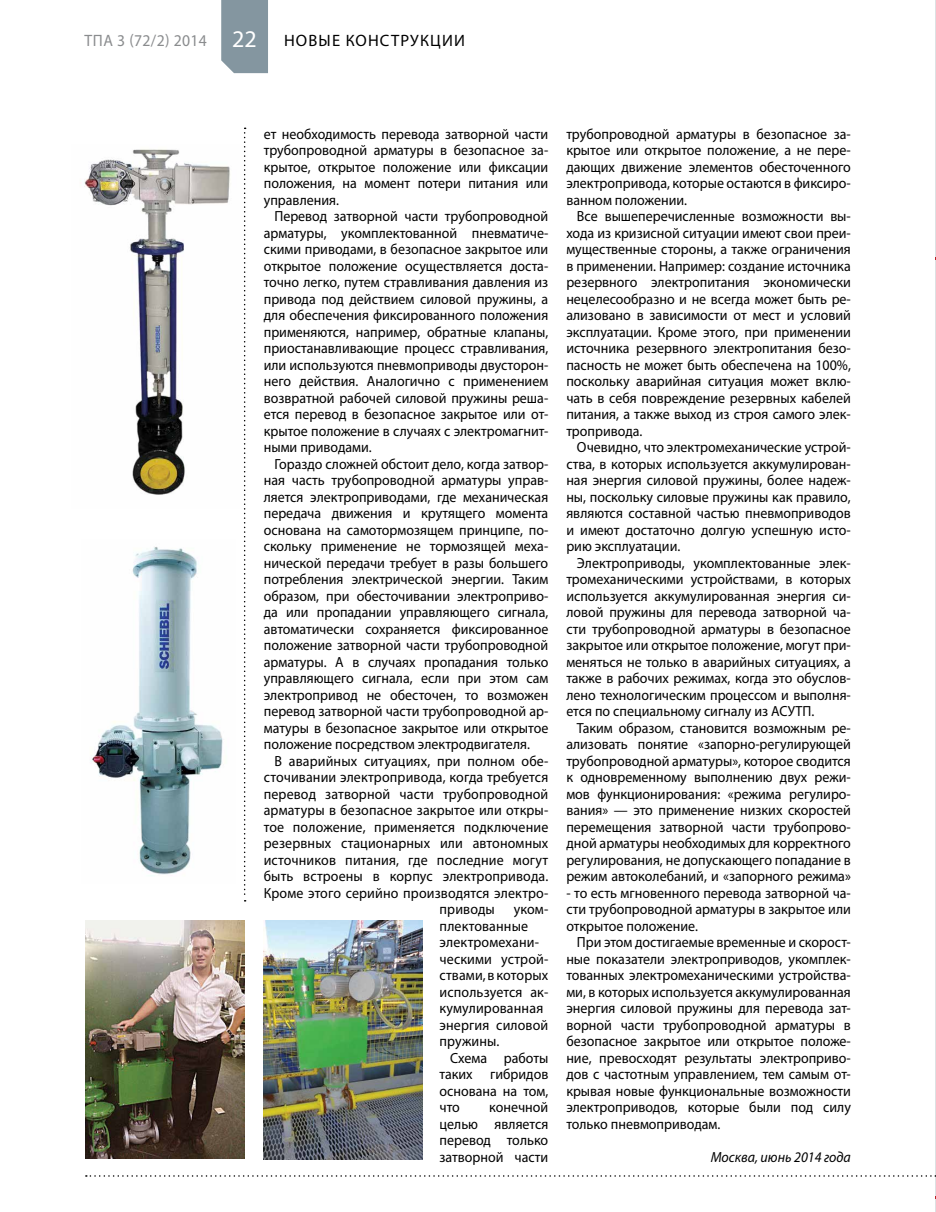
<style>
.page{position:relative;width:936px;height:1212px;background:#fff}
.page>*{position:absolute;margin:0;border:0;box-sizing:border-box;transform-origin:0 0}
.t1{font:16.5px "Myriad Pro";letter-spacing:.07em;color:#000}
.t2{font:14.7px/16.5px "Myriad Pro";color:#000;text-align:justify;scale:.95 1}
.t3{font:italic 14.7px "Myriad Pro";color:#000;scale:.95 1}
.s1{color:#8a8c8e}
.s2{font-size:24px;color:#fff}
</style>
<div class="page">
<hr style="left:935px;top:0;width:1px;height:1212px;background:#dde1e3">
<div style="left:221px;top:0;width:47px;height:73px;background:#8496a0"></div>
<img style="left:84px;top:146px;width:162px;height:359px">
<img style="left:90px;top:547px;width:133px;height:329px">
<img style="left:264px;top:920px;width:158px;height:239px">
<img style="left:85px;top:920px;width:159px;height:239px">
<svg style="left:244px;top:128px;width:1px;height:773px"></svg>
<svg style="left:86px;top:1175px;width:850px;height:2px"></svg>
<p class="t1" style="left:84px;top:30px;width:382px"><span class="s1">ТПА 3 (72/2) 2014</span> <span class="s2">22</span> Новые конструкции</p>
<p class="t2" style="left:264px;top:125px;width:301px">ет необходимость перевода затворной части трубопроводной арматуры в безопасное за&shy;крытое, открытое положение или фиксации положения, на момент потери питания или управления.</p>
<p class="t2" style="left:264px;top:208px;width:301px;text-indent:11px">Перевод затворной части трубопроводной арматуры, укомплектованной пневматиче&shy;скими приводами, в безопасное закрытое или открытое положение осуществляется доста&shy;точно легко, путем стравливания давления из привода под действием силовой пружины, а для обеспечения фиксированного положения применяются, например, обратные клапаны, приостанавливающие процесс стравливания, или используются пневмоприводы двусторон&shy;него действия. Аналогично с применением возвратной рабочей силовой пружины реша&shy;ется перевод в безопасное закрытое или от&shy;крытое положение в случаях с электромагнит&shy;ными приводами.</p>
<p class="t2" style="left:264px;top:455px;width:301px;text-indent:11px">Гораздо сложней обстоит дело, когда затвор&shy;ная часть трубопроводной арматуры управ&shy;ляется электроприводами, где механическая передача движения и крутящего момента основана на самотормозящем принципе, по&shy;скольку применение не тормозящей меха&shy;нической передачи требует в разы большего потребления электрической энергии. Таким образом, при обесточивании электроприво&shy;да или пропадании управляющего сигнала, автоматически сохраняется фиксированное положение затворной части трубопроводной арматуры. А в случаях пропадания только управляющего сигнала, если при этом сам электропривод не обесточен, то возможен перевод затворной части трубопроводной ар&shy;матуры в безопасное закрытое или открытое положение посредством электродвигателя.</p>
<p class="t2" style="left:274px;top:752px;width:290px">В аварийных ситуациях, при полном обе-</p>
<p class="t2" style="left:264px;top:769px;width:301px">сточивании электропривода, когда требуется</p>
<p class="t2" style="left:264px;top:785px;width:301px">перевод затворной части трубопроводной</p>
<p class="t2" style="left:264px;top:802px;width:301px">арматуры в безопасное закрытое или откры-</p>
<p class="t2" style="left:264px;top:818px;width:301px">тое положение, применяется подключение</p>
<p class="t2" style="left:264px;top:835px;width:301px">резервных стационарных или автономных</p>
<p class="t2" style="left:264px;top:851px;width:301px">источников питания, где последние могут</p>
<p class="t2" style="left:264px;top:868px;width:301px">быть встроены в корпус электропривода.</p>
<p class="t2" style="left:264px;top:884px;width:301px">Кроме этого серийно производятся электро-</p>
<p class="t2" style="left:439px;top:901px;width:60px">приводы</p>
<p class="t2" style="left:439px;top:901px;width:116px;text-align:left;text-indent:74px">уком&shy;плектованные электромехани&shy;ческими устрой&shy;ствами, в которых используется ак&shy;кумулированная энергия силовой пружины.</p>
<p class="t2" style="left:439px;top:1049px;width:116px;text-indent:11px">Схема работы таких гибридов основана на том, что</p>
<p class="t2" style="left:439px;top:1099px;width:116px;text-indent:50px">конечной целью является перевод только затворной части</p>
<p class="t2" style="left:566px;top:125px;width:301px">трубопроводной арматуры в безопасное за&shy;крытое или открытое положение, а не пере&shy;дающих движение элементов обесточенного электропривода, которые остаются в фиксиро&shy;ванном положении.</p>
<p class="t2" style="left:566px;top:208px;width:301px;text-indent:11px">Все вышеперечисленные возможности вы&shy;хода из кризисной ситуации имеют свои преи&shy;мущественные стороны, а также ограничения в применении. Например: создание источника резервного электропитания экономически нецелесообразно и не всегда может быть ре&shy;ализовано в зависимости от мест и условий эксплуатации. Кроме этого, при применении источника резервного электропитания безо&shy;пасность не может быть обеспечена на 100%, поскольку аварийная ситуация может вклю&shy;чать в себя повреждение резервных кабелей питания, а также выход из строя самого элек&shy;тропривода.</p>
<p class="t2" style="left:566px;top:439px;width:301px;text-indent:11px">Очевидно, что электромеханические устрой&shy;ства, в которых используется аккумулирован&shy;ная энергия силовой пружины, более надеж&shy;ны, поскольку силовые пружины как правило, являются составной частью пневмоприводов и имеют достаточно долгую успешную исто&shy;рию эксплуатации.</p>
<p class="t2" style="left:566px;top:554px;width:301px;text-indent:11px">Электроприводы, укомплектованные элек&shy;тромеханическими устройствами, в которых используется аккумулированная энергия си&shy;ловой пружины для перевода затворной ча&shy;сти трубопроводной арматуры в безопасное закрытое или открытое положение, могут при&shy;меняться не только в аварийных ситуациях, а также в рабочих режимах, когда это обуслов&shy;лено технологическим процессом и выполня&shy;ется по специальному сигналу из АСУТП.</p>
<p class="t2" style="left:566px;top:719px;width:301px;text-indent:11px">Таким образом, становится возможным ре&shy;ализовать понятие «запорно-регулирующей трубопроводной арматуры», которое сводится к одновременному выполнению двух режи&shy;мов функционирования: «режима регулиро&shy;вания» — это применение низких скоростей перемещения затворной части трубопрово&shy;дной арматуры необходимых для корректного регулирования, не допускающего попадание в режим автоколебаний, и «запорного режима»</p>
<p class="t2" style="left:566px;top:884px;width:301px">- то есть мгновенного перевода затворной ча&shy;сти трубопроводной арматуры в закрытое или открытое положение.</p>
<p class="t2" style="left:566px;top:934px;width:301px;text-indent:11px">При этом достигаемые временные и скорост&shy;ные показатели электроприводов, укомплек&shy;тованных электромеханическими устройства&shy;ми, в которых используется аккумулированная энергия силовой пружины для перевода зат&shy;ворной части трубопроводной арматуры в безопасное закрытое или открытое положе&shy;ние, превосходят результаты электроприво&shy;дов с частотным управлением, тем самым от&shy;крывая новые функциональные возможности электроприводов, которые были под силу только пневмоприводам.</p>
<p class="t3" style="left:710px;top:1148px;width:149px">Москва, июнь 2014 года</p>
</div>
